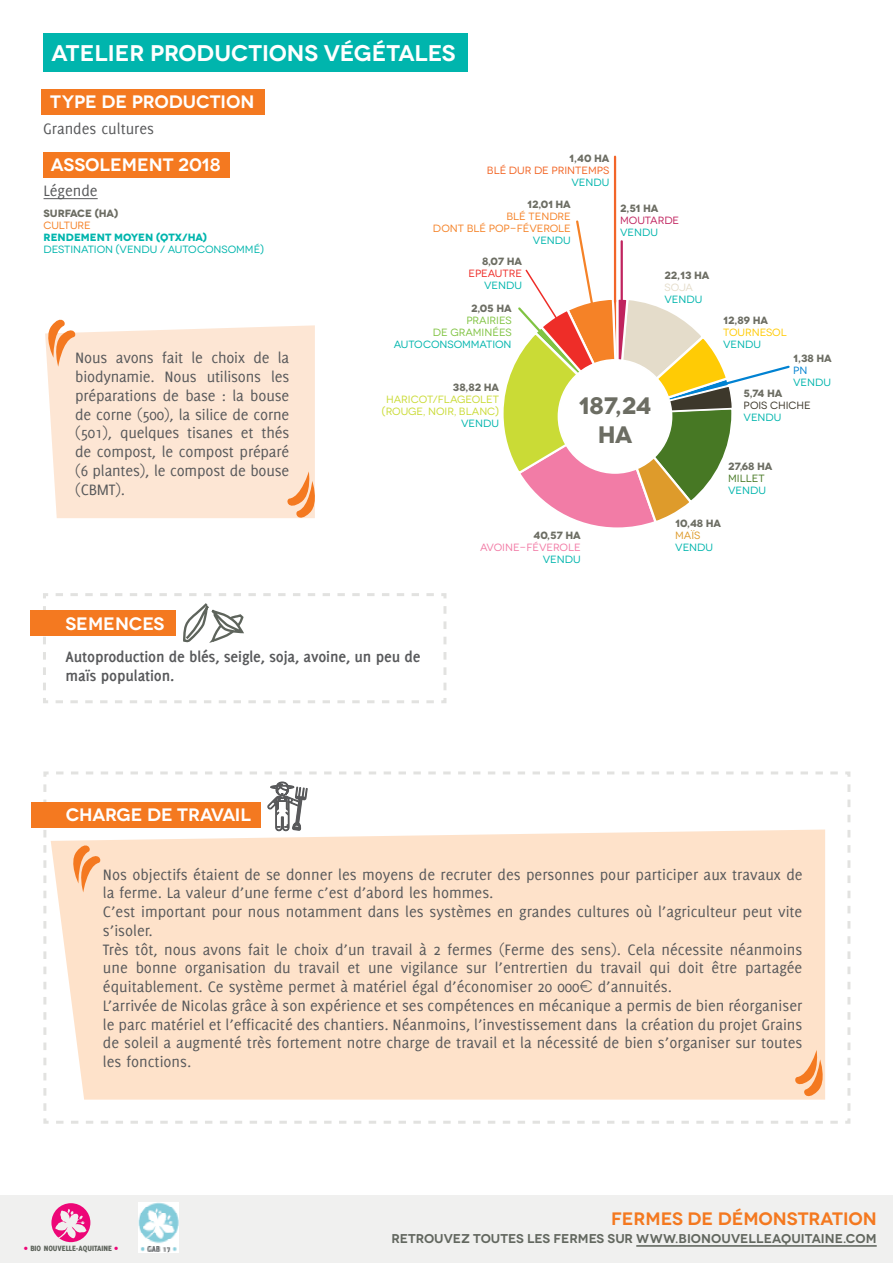
<style>
.page{position:relative;width:893px;height:1263px;background:#fff}
.page>*{position:absolute;margin:0;border:0;box-sizing:border-box;transform-origin:0 0}
.t1{font:700 23.85px/28.5px "Novecentowide";letter-spacing:-.01em;color:#6c6d63;text-align:center}
.t2{font:600 22.65px "Novecentowide";color:#fff}
.t3{font:600 18px "Novecentowide";letter-spacing:-.005em;color:#fff}
.t4{font:600 18px "Novecentowide";letter-spacing:-.005em;color:#f47920}
.t5{font:16.5px/18.8px "Delicious";color:#58595b}
.t6{font:700 16.5px/18.8px "Delicious";letter-spacing:-.01em;color:#58595b}
.t7{font:600 12.75px "Novecentowide";color:#62675f}
.t8{font:10.5px "Novecentowide";color:#00b5ad}
.t9{font:700 10.5px "Novecentowide";letter-spacing:-.015em;color:#6c6d63}
.t10{font:10.5px/12px "Novecentowide";color:#f58227;text-align:right}
.t11{font:10.5px/12px "Novecentowide";color:#cadb36;text-align:center}
.t12{font:700 10.5px "Novecentowide";color:#00b5ad}
.t13{font:10.5px/12px "Novecentowide";color:#80c342;text-align:right}
.t14{font:10.5px "Novecentowide";color:#f26322}
.t15{font:10.5px "Novecentowide";letter-spacing:-.005em;color:#f27ca6}
.t16{font:10.5px "Novecentowide";letter-spacing:-.005em;color:#3d382b}
.t17{font:10.5px "Novecentowide";letter-spacing:-.005em;color:#ffcb05}
.t18{font:10.5px "Novecentowide";letter-spacing:-.005em;color:#c0235e}
.t19{font:10.5px "Novecentowide";color:#ee2d28}
.t20{font:10.5px "Novecentowide";color:#477824}
.t21{font:10.5px "Novecentowide";color:#e4dcca}
.t22{font:10.5px "Novecentowide";color:#de9b2b}
.t23{font:10.5px "Novecentowide";color:#0082d2}
.t24{font:800 8.4px "Delicious";color:#5e645c}
.s1{font-family:"Novecentowide"}
.s2{color:#ed0677}
</style>
<div class="page">
<div style="left:0;top:1195px;width:893px;height:68px;background:#f0f0ef"></div>
<div style="left:41px;top:89px;width:223px;height:26px;background:#f47920"></div>
<svg style="left:42px;top:771px;width:809px;height:353px"></svg>
<div style="left:31px;top:803px;width:230px;height:25px;background:#f47920"></div>
<svg style="left:52px;top:771px;width:786px;height:61px"></svg>
<hr style="left:636px;top:1245px;width:241px;height:2px;background:#62675f">
<svg style="left:51px;top:1203px;width:39px;height:39px"></svg>
<div style="left:51px;top:829px;width:774px;height:270px;background:#fee2ca"></div>
<svg style="left:68px;top:839px;width:35px;height:53px;background:#fbc69d"></svg>
<svg style="left:793px;top:1050px;width:34px;height:53px;background:#fbc8a0"></svg>
<div style="left:43px;top:33px;width:424px;height:38px;background:#00b5ad"></div>
<img style="left:139px;top:1203px;width:39px;height:50px">
<hr style="left:44px;top:198px;width:54px;height:1px;background:#58595b">
<div style="left:43px;top:152px;width:187px;height:26px;background:#f47920"></div>
<svg style="left:41px;top:593px;width:406px;height:110px"></svg>
<div style="left:31px;top:610px;width:145px;height:25px;background:#f47920"></div>
<svg style="left:181px;top:602px;width:64px;height:43px"></svg>
<hr style="left:614px;top:157px;width:2px;height:145px;background:#f26529">
<svg style="left:503px;top:219px;width:287px;height:309px"></svg>
<hr style="left:621px;top:241px;width:2px;height:66px;background:#c0235e">
<div style="left:47px;top:325px;width:268px;height:193px;background:#fde6d4"></div>
<svg style="left:45px;top:319px;width:33px;height:48px"></svg>
<svg style="left:285px;top:471px;width:30px;height:47px"></svg>
<h2 class="t2" style="left:51px;top:39px;width:406px">ATELIER PRODUCTIONS VÉGÉTALES</h2>
<p class="t3" style="left:51px;top:91px;width:206px">TYPE DE PRODUCTION</p>
<p class="t5" style="left:43px;top:119px;width:113px">Grandes cultures</p>
<p class="t3" style="left:51px;top:154px;width:171px">ASSOLEMENT 2018</p>
<p class="t9" style="left:569px;top:152px;width:42px">1,40 HA</p>
<p class="t14" style="left:487px;top:165px;width:124px">BLÉ DUR DE PRINTEMPS</p>
<p class="t8" style="left:572px;top:177px;width:39px">VENDU</p>
<p class="t5" style="left:44px;top:181px;width:56px">Légende</p>
<p class="t9" style="left:44px;top:207px;width:76px">SURFACE (HA)</p>
<p class="t10" style="left:44px;top:220px;width:49px">CULTURE</p>
<p class="t12" style="left:44px;top:231px;width:165px">RENDEMENT MOYEN (QTX/HA)</p>
<p class="t8" style="left:44px;top:243px;width:222px">DESTINATION (VENDU / AUTOCONSOMMÉ)</p>
<p class="t9" style="left:527px;top:198px;width:45px">12,01 HA</p>
<p class="t10" style="left:433px;top:210px;width:139px">BLÉ TENDRE<br>DONT BLÉ POP-FÉVEROLE</p>
<p class="t8" style="left:533px;top:234px;width:39px">VENDU</p>
<p class="t9" style="left:482px;top:255px;width:41px">8,07 HA</p>
<p class="t19" style="left:468px;top:268px;width:55px">EPEAUTRE</p>
<p class="t8" style="left:484px;top:280px;width:39px">VENDU</p>
<p class="t9" style="left:471px;top:302px;width:42px">2,05 HA</p>
<p class="t13" style="left:433px;top:314px;width:80px">PRAIRIES<br>DE GRAMINÉES</p>
<p class="t8" style="left:394px;top:338px;width:119px">AUTOCONSOMMATION</p>
<p class="t9" style="left:620px;top:202px;width:40px">2,51 HA</p>
<p class="t18" style="left:620px;top:214px;width:61px">MOUTARDE</p>
<p class="t8" style="left:620px;top:226px;width:39px">VENDU</p>
<p class="t9" style="left:664px;top:268px;width:47px">22,13 HA</p>
<p class="t21" style="left:664px;top:281px;width:30px">SOJA</p>
<p class="t8" style="left:664px;top:293px;width:39px">VENDU</p>
<p class="t5" style="left:75px;top:348px;width:215px;text-align:justify">Nous avons fait le choix de la biodynamie. Nous utilisons les préparations de base : la bouse de corne (500), la silice de corne (501), quelques tisanes et thés de compost, le compost préparé (6 plantes), le compost de bouse (CBMT).</p>
<p class="t9" style="left:453px;top:381px;width:48px">38,82 HA</p>
<p class="t11" style="left:382px;top:393px;width:119px">HARICOT/FLAGEOLET (ROUGE, NOIR, BLANC)</p>
<p class="t8" style="left:461px;top:417px;width:39px">VENDU</p>
<h1 class="t1" style="left:578px;top:392px;width:75px">187,24<br>HA</h1>
<p class="t9" style="left:723px;top:313px;width:46px">12,89 HA</p>
<p class="t17" style="left:723px;top:326px;width:65px">TOURNESOL</p>
<p class="t8" style="left:723px;top:338px;width:39px">VENDU</p>
<p class="t9" style="left:793px;top:352px;width:40px">1,38 HA</p>
<p class="t23" style="left:793px;top:365px;width:16px">PN</p>
<p class="t8" style="left:793px;top:377px;width:39px">VENDU</p>
<p class="t9" style="left:744px;top:387px;width:40px">5,74 HA</p>
<p class="t16" style="left:744px;top:400px;width:69px">POIS CHICHE</p>
<p class="t8" style="left:744px;top:412px;width:39px">VENDU</p>
<p class="t9" style="left:728px;top:460px;width:46px">27,68 HA</p>
<p class="t20" style="left:728px;top:472px;width:38px">MILLET</p>
<p class="t8" style="left:728px;top:484px;width:39px">VENDU</p>
<p class="t3" style="left:65px;top:612px;width:101px">SEMENCES</p>
<p class="t6" style="left:66px;top:647px;width:356px">Autoproduction de blés, seigle, soja, avoine, un peu de maïs population.</p>
<p class="t3" style="left:66px;top:804px;width:187px">CHARGE DE TRAVAIL</p>
<p class="t9" style="left:533px;top:528px;width:49px">40,57 HA</p>
<p class="t15" style="left:480px;top:541px;width:102px">AVOINE-FÉVEROLE</p>
<p class="t8" style="left:543px;top:553px;width:39px">VENDU</p>
<p class="t9" style="left:675px;top:517px;width:47px">10,48 HA</p>
<p class="t22" style="left:675px;top:529px;width:27px">MAÏS</p>
<p class="t8" style="left:675px;top:541px;width:39px">VENDU</p>
<p class="t5" style="left:103px;top:865px;width:701px">N os objectifs étaient de se donner les moyens de recruter des personnes pour participer aux travaux de la ferme. La valeur d’une ferme c’est d’abord les hommes.<br>C’est important pour nous notamment dans les systèmes en grandes cultures où l’agriculteur peut vite s’isoler.<br>Très tôt, nous avons fait le choix d’un travail à 2 fermes (Ferme des sens). Cela nécessite néanmoins une bonne organisation du travail et une vigilance sur l’entrertien du travail qui doit être partagée équitablement. Ce système permet à matériel égal d’économiser 20 000<span class="s1">€</span> d’annuités.<br>L’arrivée de N icolas grâce à son expérience et ses compétences en mécanique a permis de bien réorganiser le parc matériel et l’efficacité des chantiers. N éanmoins, l’investissement dans la création du projet Grains de soleil a augmenté très fortement notre charge de travail et la nécessité de bien s’organiser sur toutes les fonctions.</p>
<p class="t24" style="left:24px;top:1244px;width:95px"><span class="s2">•</span> BIO NOUVELLE-AQUITAINE <span class="s2">•</span></p>
<p class="t4" style="left:611px;top:1208px;width:267px">FERMES DE DÉMONSTRATION</p>
<p class="t7" style="left:391px;top:1231px;width:487px">RETROUVEZ TOUTES LES FERMES SUR WWW.BIONOUVELLEAQUITAINE.COM</p>
</div>
